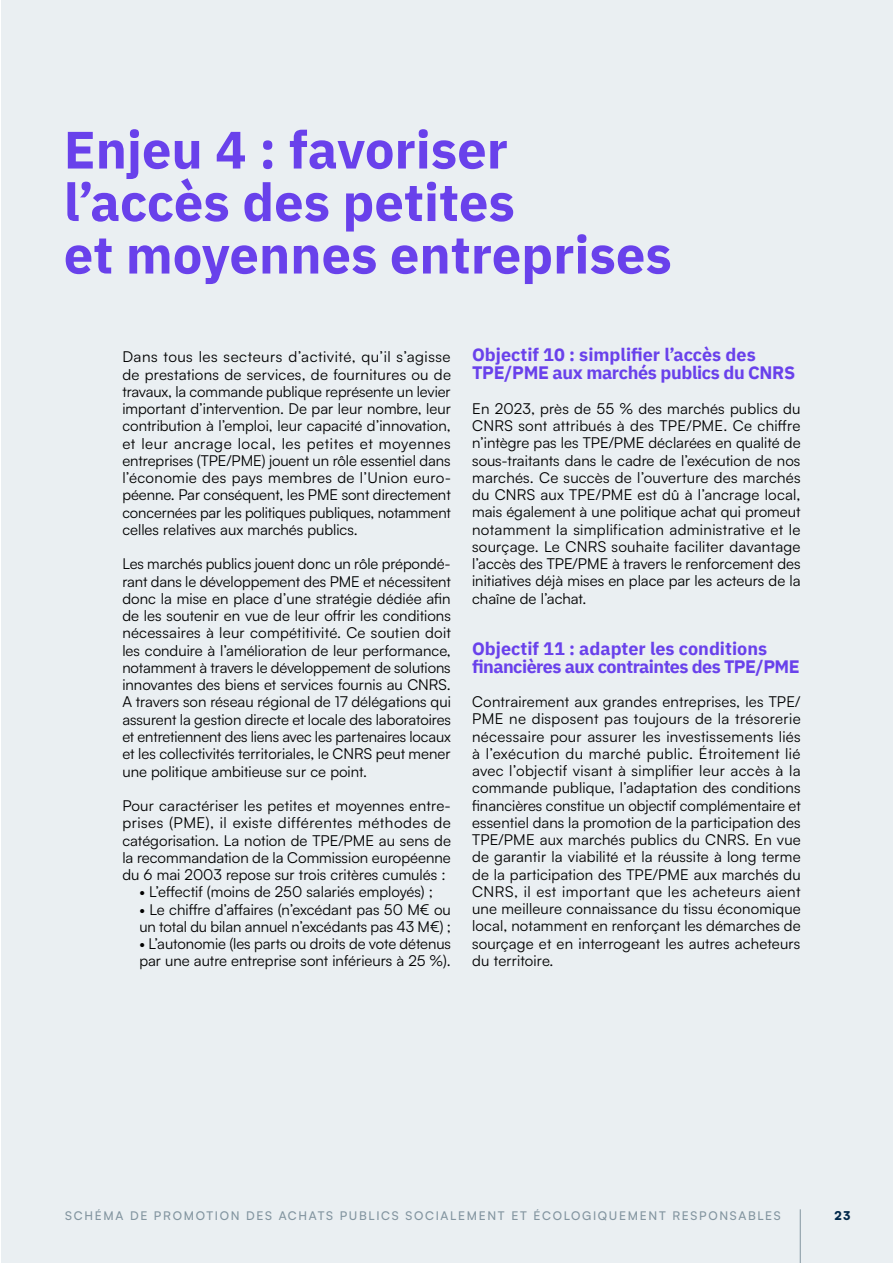
<style>
.page{position:relative;width:893px;height:1263px;background:#fff}
.page>*{position:absolute;margin:0;border:0;box-sizing:border-box;transform-origin:0 0}
.t1{font:700 52.5px/52.5px "IBM Plex Sans";color:#6941eb}
.t2{font:700 18px/18px "IBM Plex Sans";letter-spacing:-.02em;color:#6941eb}
.t3{font:15px/17.2px "Satoshi";color:#000;text-align:justify}
.t4{font:500 12px "Satoshi";letter-spacing:.14em;color:#8395a0}
.t5{font:900 12px "Satoshi";color:#00284b}
</style>
<div class="page">
<div style="left:2px;top:0;width:891px;height:1263px;background:#eaeff2"></div>
<hr style="left:800px;top:1209px;width:1px;height:54px;background:#8395a0">
<h1 class="t1" style="left:64px;top:119px;width:610px">Enjeu 4 : favoriser l’accès des petites<br>et moyennes entreprises</h1>
<p class="t3" style="left:122px;top:348px;width:330px">Dans tous les secteurs d’activité, qu’il s’agisse de prestations de services, de fournitures ou de travaux, la commande publique représente un levier important d’intervention. De par leur nombre, leur contribution à l’emploi, leur capacité d’innovation, et leur ancrage local, les petites et moyennes entreprises (TPE/PME) jouent un rôle essentiel dans l’économie des pays membres de l’Union euro&shy;péenne. Par conséquent, les PME sont directement concernées par les politiques publiques, notamment celles relatives aux marchés publics.</p>
<p class="t3" style="left:122px;top:555px;width:330px">Les marchés publics jouent donc un rôle prépondé&shy;rant dans le développement des PME et nécessitent donc la mise en place d’une stratégie dédiée afin de les soutenir en vue de leur offrir les conditions nécessaires à leur compétitivité. Ce soutien doit les conduire à l’amélioration de leur performance, notamment à travers le développement de solutions innovantes des biens et services fournis au CNRS.<br>A travers son réseau régional de 17 délégations qui assurent la gestion directe et locale des laboratoires et entretiennent des liens avec les partenaires locaux et les collectivités territoriales, le CNRS peut mener une politique ambitieuse sur ce point.</p>
<p class="t3" style="left:122px;top:796px;width:330px">Pour caractériser les petites et moyennes entre&shy;prises (PME), il existe différentes méthodes de catégorisation. La notion de TPE/PME au sens de la recommandation de la Commission européenne du 6 mai 2003 repose sur trois critères cumulés :</p>
<p class="t3" style="left:139px;top:883px;width:295px">• L’effectif (moins de 250 salariés employés) ;</p>
<p class="t3" style="left:139px;top:900px;width:313px">• Le chiffre d’affaires (n’excédant pas 50 M€ ou un total du bilan annuel n’excédants pas 43 M€) ;</p>
<p class="t3" style="left:139px;top:934px;width:313px">• L’autonomie (les parts ou droits de vote détenus par une autre entreprise sont inférieurs à 25 %).</p>
<p class="t2" style="left:472px;top:344px;width:325px">Objectif 10 : simplifier l’accès des<br>TPE/PME aux marchés publics du CNRS</p>
<p class="t3" style="left:472px;top:399px;width:330px">En 2023, près de 55 % des marchés publics du CNRS sont attribués à des TPE/PME. Ce chiffre n’intègre pas les TPE/PME déclarées en qualité de sous-traitants dans le cadre de l’exécution de nos marchés. Ce succès de l’ouverture des marchés du CNRS aux TPE/PME est dû à l’ancrage local, mais également à une politique achat qui promeut notamment la simplification administrative et le sourçage. Le CNRS souhaite faciliter davantage l’accès des TPE/PME à travers le renforcement des initiatives déjà mises en place par les acteurs de la chaîne de l’achat.</p>
<p class="t2" style="left:472px;top:639px;width:329px;line-height:17.2px">Objectif 11 : adapter les conditions financières aux contraintes des TPE/PME</p>
<p class="t3" style="left:472px;top:692px;width:330px">Contrairement aux grandes entreprises, les TPE/ PME ne disposent pas toujours de la trésorerie nécessaire pour assurer les investissements liés à l’exécution du marché public. Étroitement lié avec l’objectif visant à simplifier leur accès à la commande publique, l’adaptation des conditions financières constitue un objectif complémentaire et essentiel dans la promotion de la participation des TPE/PME aux marchés publics du CNRS. En vue de garantir la viabilité et la réussite à long terme de la participation des TPE/PME aux marchés du CNRS, il est important que les acheteurs aient une meilleure connaissance du tissu économique local, notamment en renforçant les démarches de sourçage et en interrogeant les autres acheteurs du territoire.</p>
<p class="t4" style="left:65px;top:1208px;width:717px">SCHÉMA DE PROMOTION DES ACHATS PUBLICS SOCIALEMENT ET ÉCOLOGIQUEMENT RESPONSABLES</p>
<p class="t5" style="left:834px;top:1207px;width:17px">23</p>
</div>
